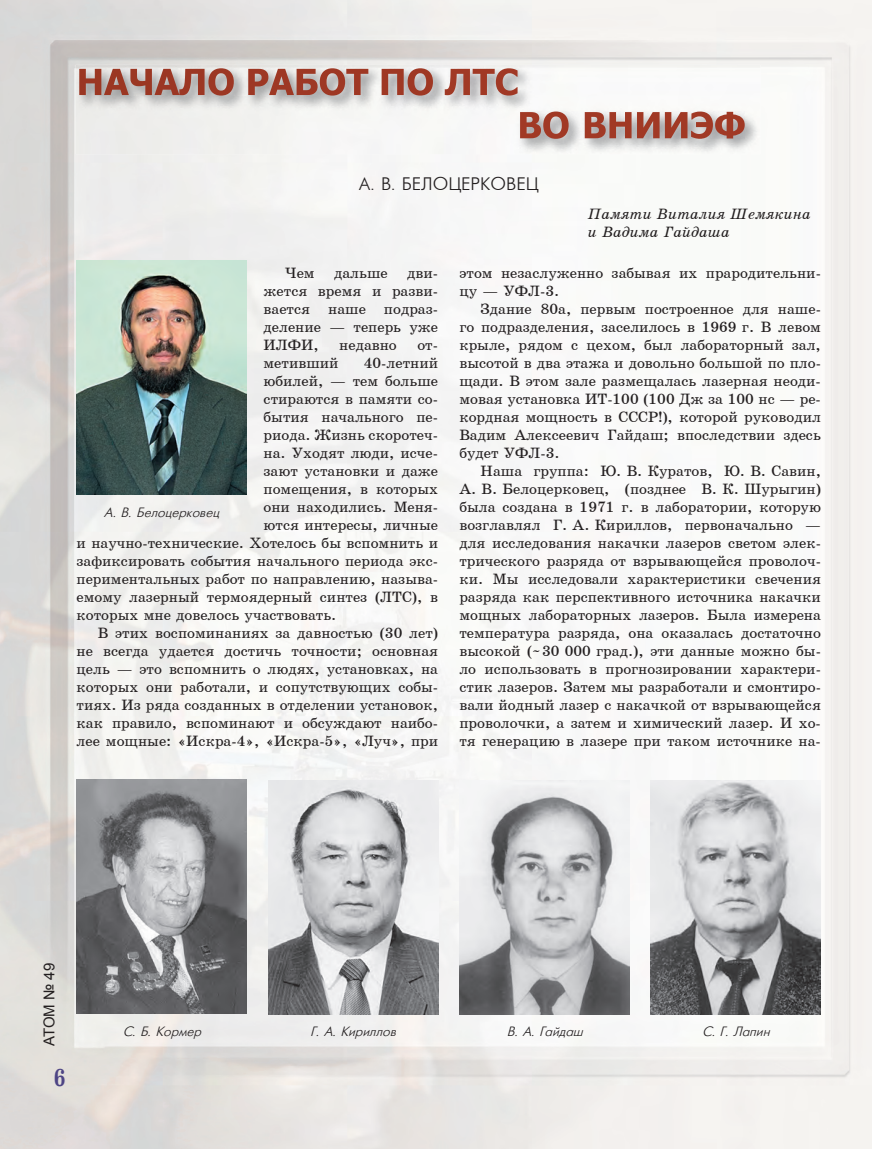
<style>
.page{position:relative;width:872px;height:1149px;background:#fff}
.page>*{position:absolute;margin:0;border:0;box-sizing:border-box;transform-origin:0 0}
.t1{font:24px "Bruskovaya Plain";color:#4d4484}
.t2{font:18px "Futuris";color:#231f20}
.t3{font:15px/18px "School";color:#231f20;text-align:justify}
.t4{font:italic 15px/18px "School";color:#231f20}
.t5{font:15px "Arial";letter-spacing:-.025em;color:#231f20}
.t6{font:italic 13.5px "Futuris";color:#231f20}
</style>
<div class="page">
<img style="left:0;top:0;width:872px;height:1148px">
<img style="left:75px;top:65px;width:685px;height:89px">
<img style="left:79px;top:68px;width:440px;height:27px">
<img style="left:77px;top:138px;width:428px;height:1px">
<img style="left:520px;top:111px;width:224px;height:28px">
<img style="left:459px;top:779px;width:170px;height:234px">
<img style="left:268px;top:779px;width:170px;height:234px">
<img style="left:651px;top:779px;width:170px;height:234px">
<img style="left:77px;top:779px;width:170px;height:234px">
<img style="left:77px;top:260px;width:169px;height:234px">
<p class="t2" style="left:359px;top:175px;width:181px">А. В. БеЛоцеРкоВец</p>
<p class="t4" style="left:588px;top:205px;width:224px">Ïамяти Виталия Øемякина и Вадима Ãайдаша</p>
<p class="t3" style="left:285px;top:263px;width:31px">Чем</p>
<p class="t3" style="left:334px;top:263px;width:55px">дальше</p>
<p class="t3" style="left:263px;top:263px;width:176px;text-indent:144px">дви&shy;жется время и разви&shy;вается наше подраз&shy;деление — теперь уже ИЛФИ,</p>
<p class="t3" style="left:339px;top:335px;width:59px">недавно</p>
<p class="t3" style="left:417px;top:335px;width:22px">от-</p>
<p class="t3" style="left:263px;top:353px;width:77px">метивший</p>
<p class="t3" style="left:364px;top:353px;width:76px">40-летний</p>
<p class="t3" style="left:263px;top:371px;width:176px">юбилей, — тем больше</p>
<p class="t3" style="left:263px;top:389px;width:176px">стираются в памяти со-</p>
<p class="t3" style="left:263px;top:407px;width:176px">бытия начального пе-</p>
<p class="t3" style="left:263px;top:425px;width:176px">риода. Жизнь скоротеч-</p>
<p class="t3" style="left:263px;top:443px;width:176px">на. Уходят люди, исче-</p>
<p class="t3" style="left:263px;top:461px;width:176px">зают установки и даже</p>
<p class="t3" style="left:263px;top:479px;width:176px">помещения, в которых</p>
<p class="t3" style="left:263px;top:497px;width:176px">они находились. Меня-</p>
<p class="t3" style="left:263px;top:515px;width:176px">ются интересы, личные</p>
<p class="t3" style="left:77px;top:533px;width:363px">и научно-технические. Хотелось бы вспомнить и</p>
<p class="t3" style="left:77px;top:551px;width:363px">зафиксировать события начального периода экс-</p>
<p class="t3" style="left:77px;top:569px;width:363px">периментальных работ по направлению, называ-</p>
<p class="t3" style="left:77px;top:587px;width:363px">емому лазерный термоядерный синтез (ЛТС), в</p>
<p class="t3" style="left:77px;top:605px;width:261px">которых мне довелось участвовать.</p>
<p class="t3" style="left:98px;top:623px;width:342px">В этих воспоминаниях за давностью (30 лет)</p>
<p class="t3" style="left:77px;top:641px;width:363px">не всегда удается достичь точности; основная</p>
<p class="t3" style="left:77px;top:659px;width:363px">цель — это вспомнить о людях, установках, на</p>
<p class="t3" style="left:77px;top:677px;width:363px">которых они работали, и сопутствующих собы-</p>
<p class="t3" style="left:77px;top:695px;width:363px">тиях. Из ряда созданных в отделении установок,</p>
<p class="t3" style="left:77px;top:713px;width:363px">как правило, вспоминают и обсуждают наибо-</p>
<p class="t3" style="left:77px;top:731px;width:363px">лее мощные: «Искра-4», «Искра-5», «Луч», при</p>
<p class="t6" style="left:104px;top:505px;width:117px">А. В. Белоцерковец</p>
<p class="t3" style="left:459px;top:263px;width:363px">этом незаслуженно забывая их прародительни&shy;цу — УФЛ-3.</p>
<p class="t3" style="left:459px;top:299px;width:363px;text-indent:21px">Здание 80а, первым построенное для наше&shy;го подразделения, заселилось в 1969 г. В левом крыле, рядом с цехом, был лабораторный зал, высотой в два этажа и довольно большой по пло&shy;щади. В этом зале размещалась лазерная неоди&shy;мовая установка ИТ-100 (100 Дж за 100 нс — ре&shy;кордная мощность в СССР!), которой руководил Вадим Алексеевич Гайдаш; впоследствии здесь будет УФЛ-3.</p>
<p class="t3" style="left:459px;top:461px;width:363px;text-indent:21px">Наша группа: Ю. В. Куратов, Ю. В. Савин, А. В. Белоцерковец, (позднее В. К. Шурыгин) была создана в 1971 г. в лаборатории, которую возглавлял Г. А. Кириллов, первоначально — для исследования накачки лазеров светом элек&shy;трического разряда от взрывающейся проволоч&shy;ки. Мы исследовали характеристики свечения разряда как перспективного источника накачки мощных лабораторных лазеров. Была измерена температура разряда, она оказалась достаточно высокой (~ 30 000 град.), эти данные можно бы&shy;ло использовать в прогнозировании характери&shy;стик лазеров. Затем мы разработали и смонтиро&shy;вали йодный лазер с накачкой от взрывающейся проволочки, а затем и химический лазер. И хо&shy;тя генерацию в лазере при таком источнике на-</p>
<p class="t5" style="left:39px;top:1045px;width:84px;rotate:-90deg">АТОМ № 49</p>
<h1 class="t1" style="left:54px;top:1064px;width:13px">6</h1>
<p class="t6" style="left:123px;top:1023px;width:80px">С. Б. Кормер</p>
<p class="t6" style="left:310px;top:1024px;width:87px">Г. А. Кириллов</p>
<p class="t6" style="left:507px;top:1024px;width:78px">В. А. Гайдаш</p>
<p class="t6" style="left:702px;top:1024px;width:69px">С. Г. Лапин</p>
</div>
